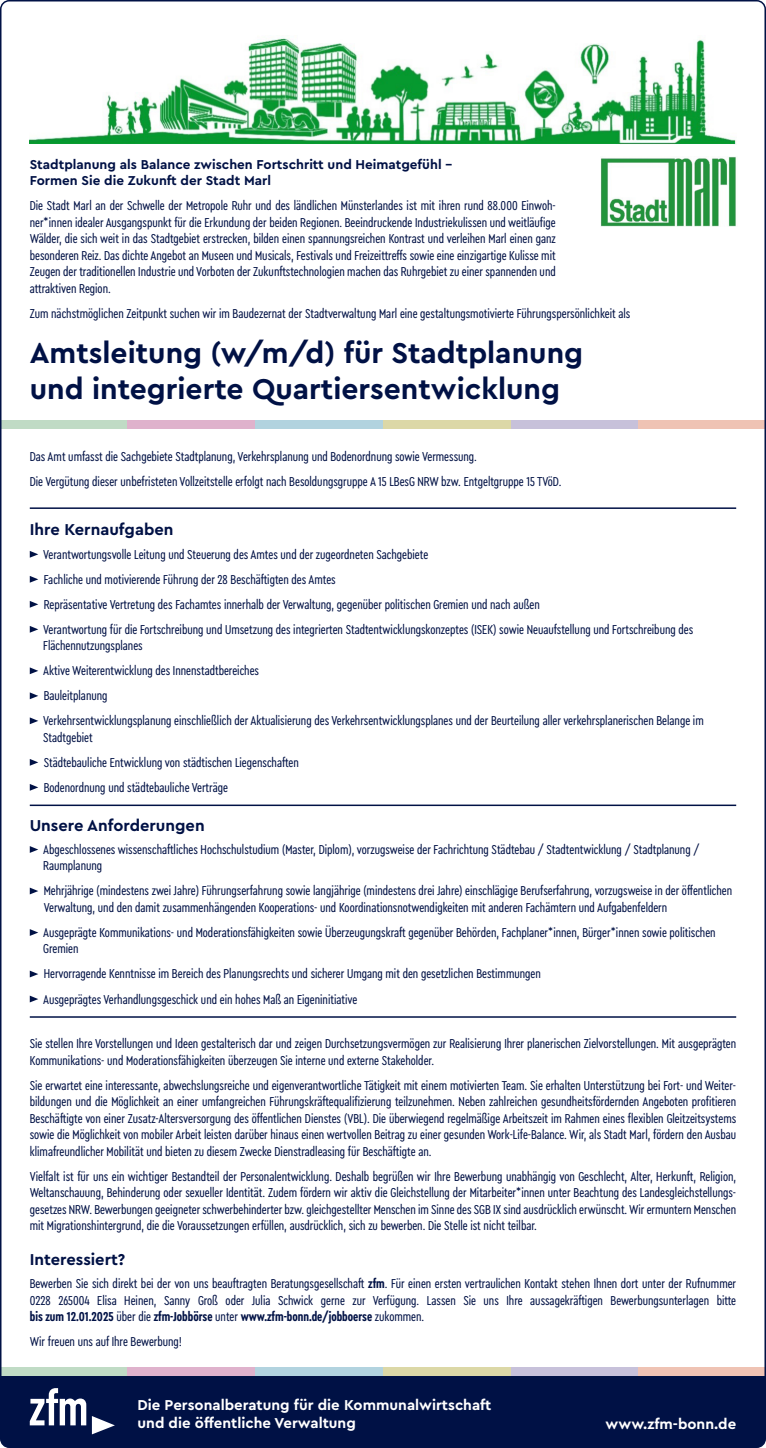
<style>
.page{position:relative;width:766px;height:1448px;background:#fff}
.page>*{position:absolute;margin:0;border:0;box-sizing:border-box;transform-origin:0 0}
.t1{font:700 30px "Cera Pro";color:#001145}
.t2{font:700 16.5px "Cera Pro";color:#001145}
.t3{font:700 15px/18px "Cera Pro";color:#fff}
.t4{font:13.5px/16.5px "Cera Condensed Pro";color:#001145}
.t5{font:700 13.5px/16.5px "Cera Pro";color:#001145}
.s1{font-weight:700}
</style>
<div class="page">
<div style="left:0;top:420px;width:128px;height:9px;background:#c0dbc5"></div>
<div style="left:128px;top:420px;width:127px;height:9px;background:#dfb2cc"></div>
<div style="left:510px;top:420px;width:128px;height:9px;background:#c7c1da"></div>
<div style="left:638px;top:420px;width:127px;height:9px;background:#efc3b4"></div>
<div style="left:255px;top:420px;width:128px;height:9px;background:#b2d3df"></div>
<div style="left:383px;top:420px;width:127px;height:9px;background:#dcd8a7"></div>
<svg style="left:30px;top:551px;width:8px;height:7px"></svg>
<svg style="left:30px;top:576px;width:8px;height:7px"></svg>
<svg style="left:30px;top:601px;width:8px;height:7px"></svg>
<svg style="left:30px;top:626px;width:8px;height:7px"></svg>
<svg style="left:30px;top:667px;width:8px;height:7px"></svg>
<svg style="left:30px;top:692px;width:8px;height:7px"></svg>
<svg style="left:30px;top:717px;width:8px;height:7px"></svg>
<svg style="left:30px;top:759px;width:8px;height:7px"></svg>
<svg style="left:30px;top:784px;width:8px;height:7px"></svg>
<svg style="left:30px;top:846px;width:8px;height:7px"></svg>
<svg style="left:30px;top:887px;width:8px;height:7px"></svg>
<svg style="left:30px;top:929px;width:8px;height:7px"></svg>
<svg style="left:30px;top:970px;width:8px;height:7px"></svg>
<svg style="left:30px;top:995px;width:8px;height:7px"></svg>
<hr style="left:30px;top:507px;width:706px;height:2px;background:#001145">
<hr style="left:30px;top:804px;width:706px;height:2px;background:#001145">
<hr style="left:30px;top:1016px;width:706px;height:2px;background:#001145">
<img style="left:600px;top:156px;width:136px;height:71px">
<img style="left:30px;top:37px;width:706px;height:108px">
<div style="left:1px;top:1375px;width:764px;height:72px;background:#001145"></div>
<div style="left:1px;top:1367px;width:127px;height:9px;background:#c0dbc5"></div>
<div style="left:128px;top:1367px;width:127px;height:9px;background:#dfb2cc"></div>
<div style="left:510px;top:1367px;width:128px;height:9px;background:#c7c1da"></div>
<div style="left:638px;top:1367px;width:127px;height:9px;background:#efc3b4"></div>
<div style="left:255px;top:1367px;width:128px;height:9px;background:#b2d3df"></div>
<div style="left:383px;top:1367px;width:127px;height:9px;background:#dcd8a7"></div>
<svg style="left:30px;top:1388px;width:56px;height:37px"></svg>
<svg style="left:92px;top:1416px;width:23px;height:18px"></svg>
<p class="t5" style="left:30px;top:155px;width:424px">Stadtplanung als Balance zwischen Fortschritt und Heimatgefühl –<br>Formen Sie die Zukunft der Stadt Marl</p>
<p class="t4" style="left:30px;top:197px;width:527px;text-align:justify">Die Stadt Marl an der Schwelle der Metropole Ruhr und des ländlichen Münsterlandes ist mit ihren rund 88.000 Einwoh&shy;ner*innen idealer Ausgangspunkt für die Erkundung der beiden Regionen. Beeindruckende Industriekulissen und weitläufige Wälder, die sich weit in das Stadtgebiet erstrecken, bilden einen spannungsreichen Kontrast und verleihen Marl einen ganz besonderen Reiz. Das dichte Angebot an Museen und Musicals, Festivals und Freizeittreffs sowie eine einzigartige Kulisse mit Zeugen der traditionellen Industrie und Vorboten der Zukunftstechnologien machen das Ruhrgebiet zu einer spannenden und attraktiven Region.</p>
<p class="t4" style="left:30px;top:304px;width:602px">Zum nächstmöglichen Zeitpunkt suchen wir im Baudezernat der Stadtverwaltung Marl eine gestaltungsmotivierte Führungspersönlichkeit als</p>
<p class="t1" style="left:30px;top:333px;width:554px">Amtsleitung (w/m/d) für Stadtplanung</p>
<p class="t1" style="left:30px;top:369px;width:531px">und integrierte Quartiersentwicklung</p>
<p class="t4" style="left:30px;top:448px;width:448px">Das Amt umfasst die Sachgebiete Stadtplanung, Verkehrsplanung und Bodenordnung sowie Vermessung.</p>
<p class="t4" style="left:30px;top:473px;width:533px">Die Vergütung dieser unbefristeten Vollzeitstelle erfolgt nach Besoldungsgruppe A 15 LBesG NRW bzw. Entgeltgruppe 15 TVöD.</p>
<p class="t2" style="left:30px;top:518px;width:145px">Ihre Kernaufgaben</p>
<p class="t4" style="left:43px;top:545px;width:386px">Verantwortungsvolle Leitung und Steuerung des Amtes und der zugeordneten Sachgebiete</p>
<p class="t4" style="left:44px;top:570px;width:293px">Fachliche und motivierende Führung der 28 Beschäftigten des Amtes</p>
<p class="t4" style="left:44px;top:595px;width:497px">Repräsentative Vertretung des Fachamtes innerhalb der Verwaltung, gegenüber politischen Gremien und nach außen</p>
<p class="t4" style="left:43px;top:620px;width:651px">Verantwortung für die Fortschreibung und Umsetzung des integrierten Stadtentwicklungskonzeptes (ISEK) sowie Neuaufstellung und Fortschreibung des<br>Flächennutzungsplanes</p>
<p class="t4" style="left:43px;top:662px;width:217px">Aktive Weiterentwicklung des Innenstadtbereiches</p>
<p class="t4" style="left:44px;top:687px;width:65px">Bauleitplanung</p>
<p class="t4" style="left:43px;top:712px;width:661px">Verkehrsentwicklungsplanung einschließlich der Aktualisierung des Verkehrsentwicklungsplanes und der Beurteilung aller verkehrsplanerischen Belange im<br>Stadtgebiet</p>
<p class="t4" style="left:44px;top:753px;width:256px">Städtebauliche Entwicklung von städtischen Liegenschaften</p>
<p class="t4" style="left:44px;top:778px;width:186px">Bodenordnung und städtebauliche Verträge</p>
<p class="t2" style="left:30px;top:814px;width:176px">Unsere Anforderungen</p>
<p class="t4" style="left:43px;top:841px;width:657px">Abgeschlossenes wissenschaftliches Hochschulstudium (Master, Diplom), vorzugsweise der Fachrichtung Städtebau / Stadtentwicklung / Stadtplanung /<br>Raumplanung</p>
<p class="t4" style="left:44px;top:882px;width:689px">Mehrjährige (mindestens zwei Jahre) Führungserfahrung sowie langjährige (mindestens drei Jahre) einschlägige Berufserfahrung, vorzugsweise in der öffentlichen<br>Verwaltung, und den damit zusammenhängenden Kooperations- und Koordinationsnotwendigkeiten mit anderen Fachämtern und Aufgabenfeldern</p>
<p class="t4" style="left:43px;top:924px;width:673px">Ausgeprägte Kommunikations- und Moderationsfähigkeiten sowie Überzeugungskraft gegenüber Behörden, Fachplaner*innen, Bürger*innen sowie politischen<br>Gremien</p>
<p class="t4" style="left:44px;top:965px;width:498px">Hervorragende Kenntnisse im Bereich des Planungsrechts und sicherer Umgang mit den gesetzlichen Bestimmungen</p>
<p class="t4" style="left:43px;top:990px;width:315px">Ausgeprägtes Verhandlungsgeschick und ein hohes Maß an Eigeninitiative</p>
<p class="t4" style="left:30px;top:1035px;width:707px">Sie stellen Ihre Vorstellungen und Ideen gestalterisch dar und zeigen Durchsetzungsvermögen zur Realisierung Ihrer planerischen Zielvorstellungen. Mit ausgeprägten<br>Kommunikations- und Moderationsfähigkeiten überzeugen Sie interne und externe Stakeholder.</p>
<p class="t4" style="left:30px;top:1077px;width:707px;text-align:justify">Sie erwartet eine interessante, abwechslungsreiche und eigenverantwortliche Tätigkeit mit einem motivierten Team. Sie erhalten Unterstützung bei Fort- und Weiter&shy;bildungen und die Möglichkeit an einer umfangreichen Führungskräftequalifizierung teilzunehmen. Neben zahlreichen gesundheitsfördernden Angeboten profitieren Beschäftigte von einer Zusatz-Altersversorgung des öffentlichen Dienstes (VBL). Die überwiegend regelmäßige Arbeitszeit im Rahmen eines flexiblen Gleitzeitsystems sowie die Möglichkeit von mobiler Arbeit leisten darüber hinaus einen wertvollen Beitrag zu einer gesunden Work-Life-Balance. Wir, als Stadt Marl, fördern den Ausbau klimafreundlicher Mobilität und bieten zu diesem Zwecke Dienstradleasing für Beschäftigte an.</p>
<p class="t4" style="left:30px;top:1168px;width:707px;text-align:justify">Vielfalt ist für uns ein wichtiger Bestandteil der Personalentwicklung. Deshalb begrüßen wir Ihre Bewerbung unabhängig von Geschlecht, Alter, Herkunft, Religion, Weltanschauung, Behinderung oder sexueller Identität. Zudem fördern wir aktiv die Gleichstellung der Mitarbeiter*innen unter Beachtung des Landesgleichstellungs&shy;gesetzes NRW. Bewerbungen geeigneter schwerbehinderter bzw. gleichgestellter Menschen im Sinne des SGB IX sind ausdrücklich erwünscht. Wir ermuntern Menschen mit Migrationshintergrund, die die Voraussetzungen erfüllen, ausdrücklich, sich zu bewerben. Die Stelle ist nicht teilbar.</p>
<p class="t2" style="left:30px;top:1248px;width:97px">Interessiert?</p>
<p class="t4" style="left:30px;top:1275px;width:707px;text-align:justify">Bewerben Sie sich direkt bei der von uns beauftragten Beratungsgesellschaft <span class="s1">zfm</span>. Für einen ersten vertraulichen Kontakt stehen Ihnen dort unter der Rufnummer 0228 265004 Elisa Heinen, Sanny Groß oder Julia Schwick gerne zur Verfügung. Lassen Sie uns Ihre aussagekräftigen Bewerbungsunterlagen bitte <span class="s1">bis zum 12.01.2025</span> über die <span class="s1">zfm-Jobbörse</span> unter <span class="s1">www.zfm-bonn.de/jobboerse</span> zukommen.</p>
<p class="t4" style="left:30px;top:1333px;width:154px">Wir freuen uns auf Ihre Bewerbung!</p>
<p class="t3" style="left:137px;top:1396px;width:355px">Die Personalberatung für die Kommunalwirtschaft und die öffentliche Verwaltung</p>
<p class="t3" style="left:605px;top:1414px;width:132px">www.zfm-bonn.de</p>
</div>
